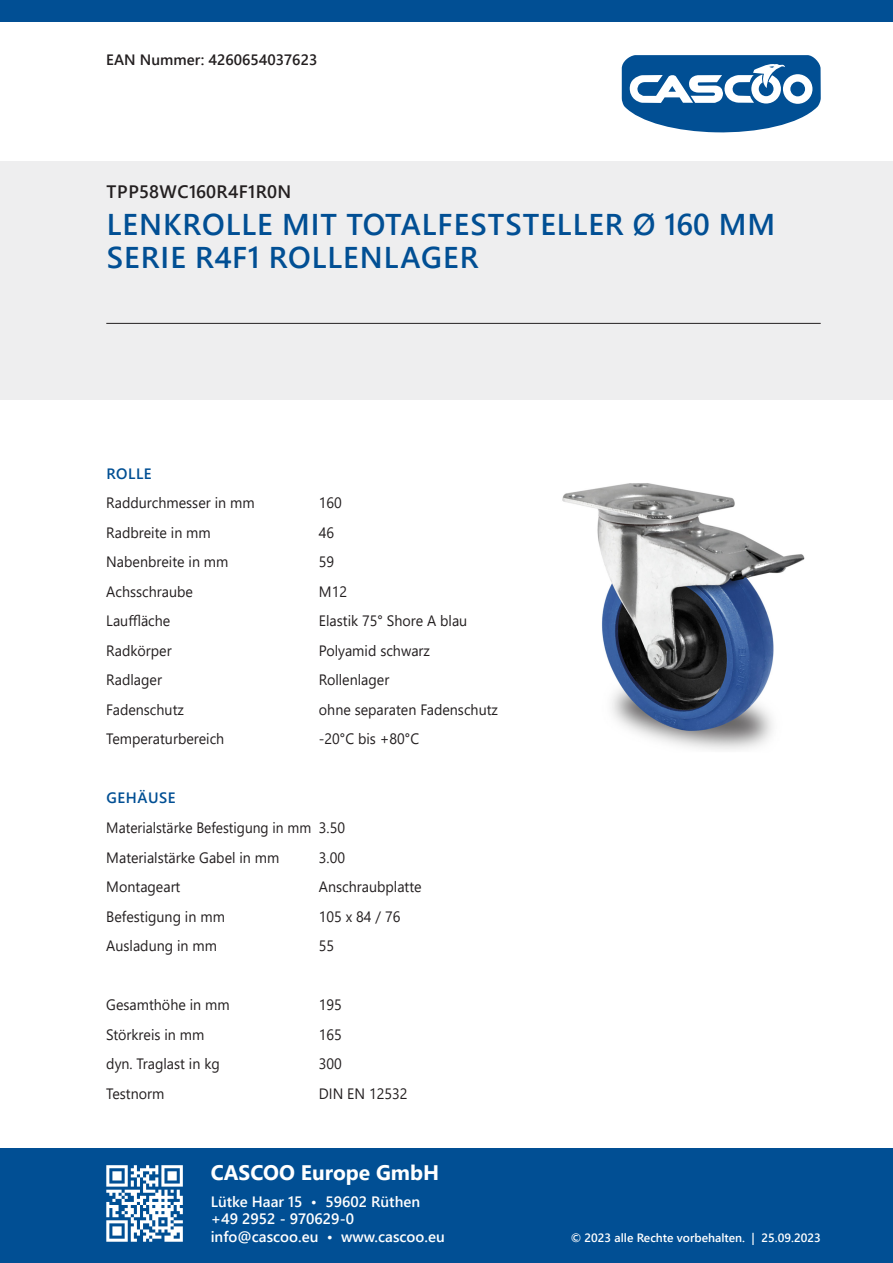
<style>
.page{position:relative;width:893px;height:1263px;background:#fff}
.page>*{position:absolute;margin:0;border:0;box-sizing:border-box;transform-origin:0 0}
.t1{font:600 30px/33px "Segoe UI";letter-spacing:.035em;color:#014f94}
.t2{font:700 21px "Segoe UI";color:#fff}
.t3{font:600 18px "Segoe UI";letter-spacing:.02em;color:#231f20}
.t4{font:15px "Segoe UI";color:#231f20;scale:.95 1}
.t5{font:600 15px/17.5px "Segoe UI";color:#fff}
.t6{font:15px/29.5px "Segoe UI";color:#231f20;scale:.92 1}
.t7{font:600 15px "Segoe UI";color:#231f20}
.t8{font:600 15px "Segoe UI";letter-spacing:.035em;color:#014f94}
.t9{font:600 12px "Segoe UI";color:#fff}
</style>
<div class="page">
<img style="left:562px;top:483px;width:243px;height:267px">
<svg style="left:622px;top:55px;width:199px;height:78px"></svg>
<div style="left:0;top:162px;width:893px;height:238px;background:#eeeeef"></div>
<div style="left:0;top:1148px;width:893px;height:115px;background:#014f94"></div>
<div style="left:0;top:0;width:893px;height:21px;background:#014f94"></div>
<svg style="left:106px;top:1165px;width:77px;height:77px"></svg>
<hr style="left:106px;top:323px;width:715px;height:1px;background:#231f20">
<p class="t7" style="left:106px;top:45px;width:213px">EAN Nummer: 4260654037623</p>
<p class="t3" style="left:107px;top:175px;width:186px">TPP58WC160R4F1R0N</p>
<h1 class="t1" style="left:107px;top:206px;width:670px">LENKROLLE MIT TOTALFESTSTELLER Ø 160 MM<br>SERIE R4F1 ROLLENLAGER</h1>
<p class="t8" style="left:107px;top:459px;width:47px">ROLLE</p>
<p class="t4" style="left:106px;top:489px;width:158px">Raddurchmesser in mm</p>
<p class="t4" style="left:319px;top:489px;width:26px">160</p>
<p class="t4" style="left:106px;top:518px;width:112px">Radbreite in mm</p>
<p class="t4" style="left:319px;top:518px;width:18px">46</p>
<p class="t4" style="left:106px;top:548px;width:130px">Nabenbreite in mm</p>
<p class="t4" style="left:319px;top:548px;width:18px">59</p>
<p class="t4" style="left:106px;top:577px;width:93px">Achsschraube</p>
<p class="t4" style="left:319px;top:577px;width:31px">M12</p>
<p class="t4" style="left:106px;top:607px;width:69px">Lauffläche</p>
<p class="t4" style="left:319px;top:607px;width:158px">Elastik 75° Shore A blau</p>
<p class="t4" style="left:106px;top:636px;width:70px">Radkörper</p>
<p class="t4" style="left:319px;top:636px;width:118px">Polyamid schwarz</p>
<p class="t4" style="left:106px;top:666px;width:60px">Radlager</p>
<p class="t4" style="left:319px;top:666px;width:76px">Rollenlager</p>
<p class="t4" style="left:106px;top:695px;width:83px">Fadenschutz</p>
<p class="t4" style="left:319px;top:695px;width:190px">ohne separaten Fadenschutz</p>
<p class="t4" style="left:106px;top:725px;width:126px">Temperaturbereich</p>
<p class="t4" style="left:319px;top:725px;width:107px">-20°C bis +80°C</p>
<p class="t8" style="left:107px;top:784px;width:70px">GEHÄUSE</p>
<p class="t6" style="left:106px;top:811px;width:261px">Materialstärke Befestigung in mm 3.50<br>Materialstärke Gabel in mm</p>
<p class="t4" style="left:319px;top:843px;width:29px">3.00</p>
<p class="t4" style="left:106px;top:872px;width:80px">Montageart</p>
<p class="t4" style="left:319px;top:872px;width:110px">Anschraubplatte</p>
<p class="t4" style="left:106px;top:902px;width:126px">Befestigung in mm</p>
<p class="t4" style="left:319px;top:902px;width:87px">105 x 84 / 76</p>
<p class="t4" style="left:106px;top:931px;width:118px">Ausladung in mm</p>
<p class="t4" style="left:319px;top:931px;width:18px">55</p>
<p class="t4" style="left:106px;top:990px;width:131px">Gesamthöhe in mm</p>
<p class="t4" style="left:319px;top:990px;width:26px">195</p>
<p class="t4" style="left:106px;top:1020px;width:105px">Störkreis in mm</p>
<p class="t4" style="left:319px;top:1020px;width:26px">165</p>
<p class="t4" style="left:106px;top:1049px;width:121px">dyn. Traglast in kg</p>
<p class="t4" style="left:319px;top:1049px;width:26px">300</p>
<p class="t4" style="left:106px;top:1079px;width:63px">Testnorm</p>
<p class="t4" style="left:319px;top:1079px;width:95px">DIN EN 12532</p>
<h2 class="t2" style="left:211px;top:1153px;width:230px">CASCOO Europe GmbH</h2>
<p class="t5" style="left:211px;top:1191px;width:236px">Lütke Haar 15 • 59602 Rüthen +49 2952 - 970629-0 info@cascoo.eu • www.cascoo.eu</p>
<p class="t9" style="left:571px;top:1226px;width:251px">© 2023 alle Rechte vorbehalten. | 25.09.2023</p>
</div>
